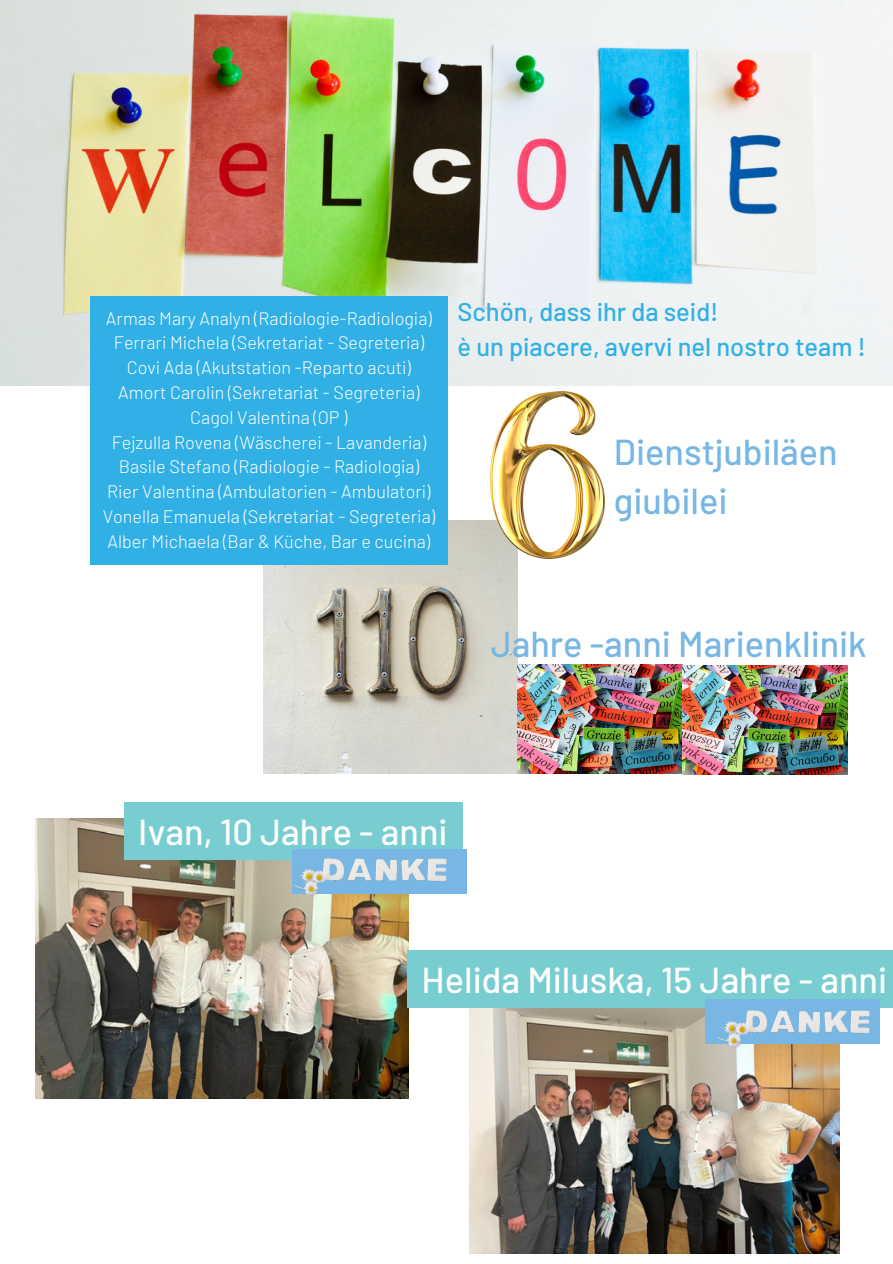
<style>
.page{position:relative;width:893px;height:1264px;background:#fff}
.page>*{position:absolute;margin:0;border:0;box-sizing:border-box;transform-origin:0 0}
.t1{font:500 36px "Barlow";color:#78b7e4}
.t2{font:500 36px "Barlow";color:#fff}
.t3{font:500 25.5px "Barlow";color:#30b0e5}
.t4{font:300 18px "Barlow";color:#fff}
</style>
<div class="page">
<img style="left:0;top:0;width:892px;height:385px">
<img style="left:264px;top:520px;width:253px;height:254px">
<div style="left:90px;top:296px;width:357px;height:268px;background:#30b0e5"></div>
<img style="left:490px;top:391px;width:114px;height:167px">
<img style="left:517px;top:664px;width:330px;height:110px">
<img style="left:35px;top:818px;width:374px;height:280px">
<div style="left:124px;top:802px;width:338px;height:57px;background:#78cdd1"></div>
<img style="left:280px;top:831px;width:187px;height:91px">
<img style="left:469px;top:1008px;width:369px;height:245px">
<div style="left:407px;top:950px;width:485px;height:58px;background:#78cdd1"></div>
<img style="left:703px;top:999px;width:177px;height:75px">
<p class="t4" style="left:106px;top:307px;width:327px">Armas Mary Analyn (Radiologie-Radiologia)</p>
<p class="t4" style="left:114px;top:331px;width:312px">Ferrari Michela (Sekretariat - Segreteria)</p>
<p class="t4" style="left:127px;top:356px;width:285px">Covi Ada (Akutstation -Reparto acuti)</p>
<p class="t4" style="left:118px;top:381px;width:302px">Amort Carolin (Sekretariat - Segreteria)</p>
<p class="t4" style="left:190px;top:406px;width:158px">Cagol Valentina (OP )</p>
<p class="t4" style="left:112px;top:430px;width:316px">Fejzulla Rovena (Wäscherei - Lavanderia)</p>
<p class="t4" style="left:119px;top:455px;width:302px">Basile Stefano (Radiologie - Radiologia)</p>
<p class="t4" style="left:107px;top:480px;width:325px">Rier Valentina (Ambulatorien - Ambulatori)</p>
<p class="t4" style="left:103px;top:505px;width:334px">Vonella Emanuela (Sekretariat - Segreteria)</p>
<p class="t4" style="left:108px;top:529px;width:324px">Alber Michaela (Bar &amp; Küche, Bar e cucina)</p>
<p class="t3" style="left:457px;top:295px;width:263px">Schön, dass ihr da seid!</p>
<p class="t3" style="left:457px;top:330px;width:410px">è un piacere, avervi nel nostro team !</p>
<p class="t1" style="left:614px;top:429px;width:225px">Dienstjubiläen</p>
<p class="t1" style="left:614px;top:478px;width:115px">giubilei</p>
<p class="t1" style="left:490px;top:620px;width:377px">Jahre -anni Marienklinik</p>
<p class="t2" style="left:138px;top:808px;width:311px">Ivan, 10 Jahre - anni</p>
<p class="t2" style="left:421px;top:956px;width:467px">Helida Miluska, 15 Jahre - anni</p>
</div>
